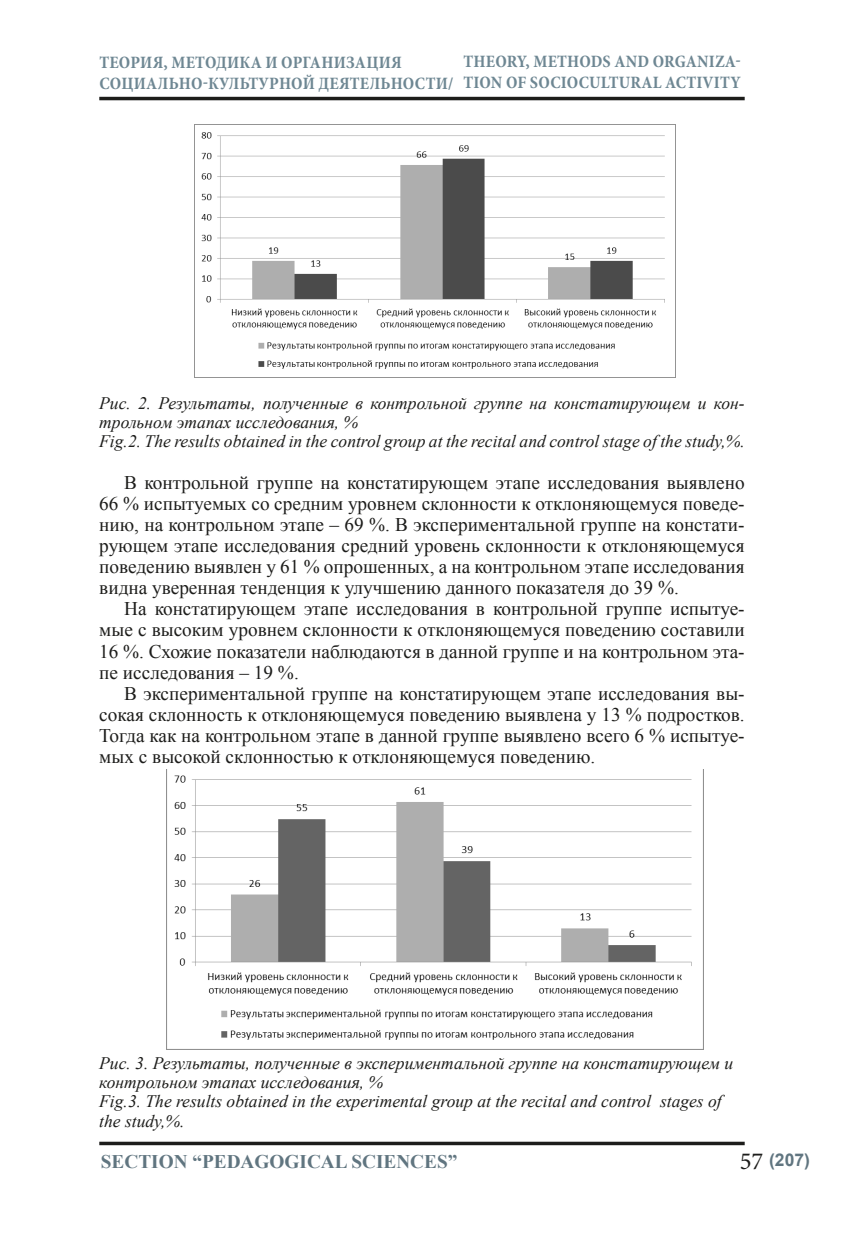
<style>
.page{position:relative;width:844px;height:1241px;background:#fff}
.page>*{position:absolute;margin:0;border:0;box-sizing:border-box;transform-origin:0 0}
.t1{font:24.5px "Minion Pro";color:#1d1d1b}
.t2{font:19.25px/21px "Times New Roman";color:#1d1d1b;text-align:justify}
.t3{font:700 19.25px "Times New Roman";color:#607580}
.t4{font:italic 17.5px/19.2px "Times New Roman";color:#1d1d1b}
.t5{font:700 condensed 17.5px/21px "Minion Pro";letter-spacing:.01em;color:#6e8793}
.t6{font:700 17.5px "Arial";color:#607580}
</style>
<div class="page">
<hr style="left:99px;top:97px;width:645px;height:3px;background:#1d1d1b">
<hr style="left:99px;top:1141px;width:645px;height:3px;background:#1d1d1b">
<img style="left:194px;top:124px;width:481px;height:253px">
<img style="left:166px;top:769px;width:537px;height:280px">
<p class="t5" style="left:99px;top:52px;width:355px">ТЕОРИЯ, МЕТОДИКА И ОРГАНИЗАЦИЯ<br>СОЦИАЛЬНО-КУЛЬТУРНОЙ ДЕЯТЕЛЬНОСТИ/</p>
<p class="t5" style="left:463px;top:51px;width:279px">THEORY, METHODS AND ORGANIZA-<br>TION OF SOCIOCULTURAL ACTIVITY</p>
<p class="t4" style="left:99px;top:393px;width:646px">Рис. 2. Результаты, полученные в контрольной группе на констатирующем и кон&shy;трольном этапах исследования, %<br>Fig.2. The results obtained in the control group at the recital and control stage of the study,%.</p>
<p class="t2" style="left:99px;top:471px;width:646px;text-indent:25px">В контрольной группе на констатирующем этапе исследования выявлено 66 % испытуемых со средним уровнем склонности к отклоняющемуся поведе&shy;нию, на контрольном этапе – 69 %. В экспериментальной группе на констати&shy;рующем этапе исследования средний уровень склонности к отклоняющемуся поведению выявлен у 61 % опрошенных, а на контрольном этапе исследования видна уверенная тенденция к улучшению данного показателя до 39 %.</p>
<p class="t2" style="left:99px;top:597px;width:646px;text-indent:25px">На констатирующем этапе исследования в контрольной группе испытуе&shy;мые с высоким уровнем склонности к отклоняющемуся поведению составили 16 %. Схожие показатели наблюдаются в данной группе и на контрольном эта&shy;пе исследования – 19 %.</p>
<p class="t2" style="left:99px;top:682px;width:646px;text-indent:25px">В экспериментальной группе на констатирующем этапе исследования вы&shy;сокая склонность к отклоняющемуся поведению выявлена у 13 % подростков.<br>Тогда как на контрольном этапе в данной группе выявлено всего 6 % испытуе&shy;мых с высокой склонностью к отклоняющемуся поведению.</p>
<p class="t4" style="left:99px;top:1052px;width:635px">Рис. 3. Результаты, полученные в экспериментальной группе на констатирующем и контрольном этапах исследования, %<br>Fig.3. The results obtained in the experimental group at the recital and control stages of the study,%.</p>
<p class="t6" style="left:769px;top:1147px;width:42px">(207)</p>
<p class="t3" style="left:101px;top:1147px;width:358px">SECTION “PEDAGOGICAL SCIENCES”</p>
<p class="t1" style="left:739px;top:1144px;width:25px">57</p>
</div>
